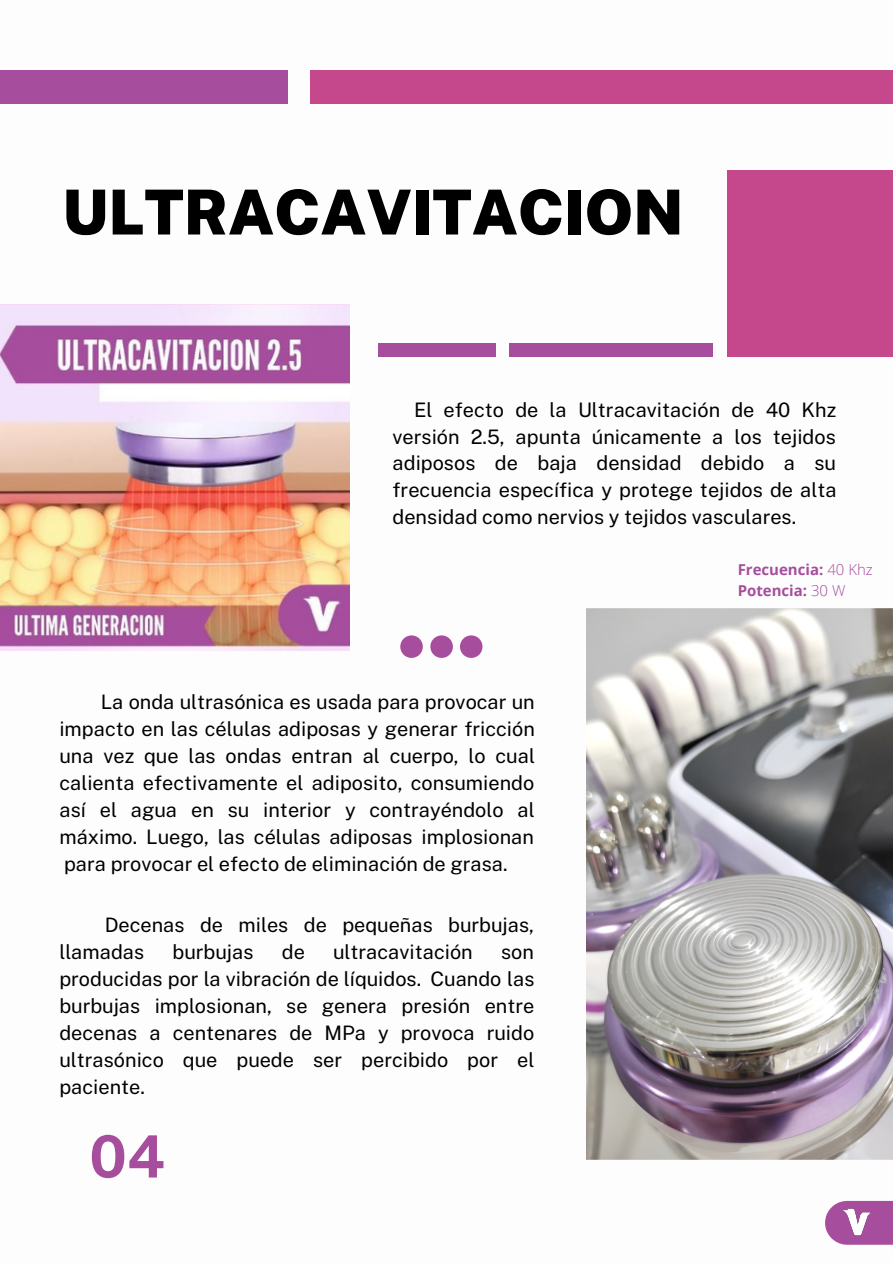
<style>
.page{position:relative;width:893px;height:1264px;background:#fff}
.page>*{position:absolute;margin:0;border:0;box-sizing:border-box;transform-origin:0 0}
.t1{font:900 62.1px "Public Sans";color:#000}
.t2{font:700 58.35px "Public Sans";color:#a64e9d}
.t3{font:19.95px/27px "Public Sans";color:#000;text-align:justify}
.t4{font:700 15px/21.5px "Open Sans";color:#a64e9d}
.s1{font-weight:300}
</style>
<div class="page">
<svg style="left:400px;top:635px;width:23px;height:23px"></svg>
<svg style="left:460px;top:635px;width:22px;height:23px"></svg>
<svg style="left:430px;top:635px;width:23px;height:23px"></svg>
<div style="left:0;top:70px;width:288px;height:34px;background:#a64e9d"></div>
<div style="left:310px;top:70px;width:582px;height:34px;background:#c6488c"></div>
<div style="left:727px;top:170px;width:165px;height:187px;background:#c6488c"></div>
<div style="left:378px;top:343px;width:118px;height:14px;background:#a64e9d"></div>
<div style="left:509px;top:343px;width:204px;height:14px;background:#a64e9d"></div>
<img style="left:0;top:304px;width:349px;height:347px">
<img style="left:586px;top:609px;width:306px;height:550px">
<svg style="left:825px;top:1200px;width:67px;height:44px"></svg>
<img style="left:828px;top:1206px;width:60px;height:39px">
<h1 class="t1" style="left:62px;top:175px;width:622px">ULTRACAVITACION</h1>
<p class="t3" style="left:392px;top:396px;width:445px;text-indent:22px">El efecto de la Ultracavitación de 40 Khz versión 2.5, apunta únicamente a los tejidos adiposos de baja densidad debido a su frecuencia específica y protege tejidos de alta densidad como nervios y tejidos vasculares.</p>
<p class="t3" style="left:59px;top:688px;width:477px;text-indent:41px">La onda ultrasónica es usada para provocar un impacto en las células adiposas y generar fricción una vez que las ondas entran al cuerpo, lo cual calienta efectivamente el adiposito, consumiendo así el agua en su interior y contrayéndolo al máximo. Luego, las células adiposas implosionan para provocar el efecto de eliminación de grasa.</p>
<p class="t3" style="left:59px;top:911px;width:476px;text-indent:45px">Decenas de miles de pequeñas burbujas, llamadas</p>
<p class="t3" style="left:173px;top:938px;width:82px">burbujas</p>
<p class="t3" style="left:282px;top:938px;width:25px">de</p>
<p class="t3" style="left:333px;top:938px;width:141px">ultracavitación</p>
<p class="t3" style="left:59px;top:938px;width:476px;text-indent:441px">son producidas por la vibración de líquidos. Cuando las burbujas implosionan, se genera presión entre decenas a centenares de MPa y provoca ruido ultrasónico que puede ser percibido por el paciente.</p>
<h2 class="t2" style="left:89px;top:1122px;width:77px">04</h2>
<p class="t4" style="left:737px;top:558px;width:137px">Frecuencia: <span class="s1">40 Khz<br></span>Potencia: <span class="s1">30 W</span></p>
</div>
